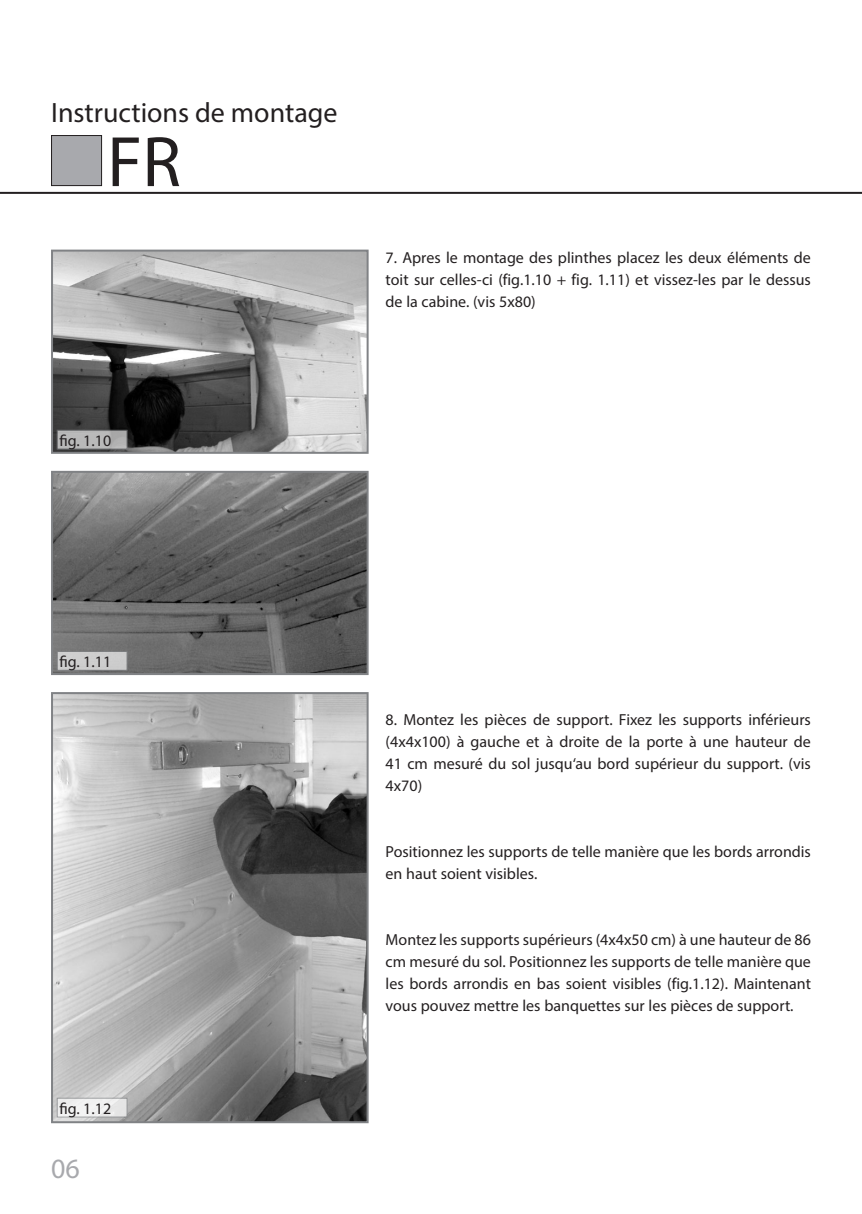
<style>
.page{position:relative;width:862px;height:1214px;background:#fff}
.page>*{position:absolute;margin:0;border:0;box-sizing:border-box;transform-origin:0 0}
.t1{font:72px "Myriad Pro";color:#231f20}
.t2{font:28px "Myriad Pro";color:#231f20}
.t3{font:28px "Myriad Pro";color:#a8a9ad}
.t4{font:16px/22px "Myriad Pro";color:#231f20;text-align:justify}
</style>
<div class="page">
<hr style="left:0;top:192px;width:862px;height:2px;background:#231f20">
<div style="left:52px;top:135px;width:50px;height:50px;background:#a8a9ad"></div>
<div style="left:51px;top:135px;width:51px;height:51px;border:1px solid #231f20"></div>
<img style="left:54px;top:252px;width:312px;height:199px">
<div style="left:51px;top:249px;width:318px;height:205px;border:2px solid #808285"></div>
<div style="left:57px;top:429px;width:71px;height:20px;background:linear-gradient(to right,#bcbcbc,#afafaf);border:1px solid #808285"></div>
<img style="left:54px;top:474px;width:312px;height:198px">
<div style="left:51px;top:471px;width:318px;height:204px;border:2px solid #808285"></div>
<div style="left:57px;top:651px;width:71px;height:19px;background:#cdcdcd;border:1px solid #808285"></div>
<img style="left:54px;top:695px;width:312px;height:425px">
<div style="left:51px;top:692px;width:318px;height:431px;border:2px solid #808285"></div>
<div style="left:57px;top:1097px;width:71px;height:20px;background:#f0f0f0;border:1px solid #808285"></div>
<p class="t2" style="left:51px;top:95px;width:288px">Instructions de montage</p>
<p class="t1" style="left:107px;top:117px;width:75px">FR</p>
<p class="t4" style="left:386px;top:246px;width:427px">7. Apres le montage des plinthes placez les deux éléments de toit sur celles-ci (fig.1.10 + fig. 1.11) et vissez-les par le dessus de la cabine. (vis 5x80)</p>
<p class="t4" style="left:60px;top:429px;width:53px">fig. 1.10</p>
<p class="t4" style="left:60px;top:650px;width:53px">fig. 1.11</p>
<p class="t4" style="left:60px;top:1097px;width:53px">fig. 1.12</p>
<p class="t3" style="left:51px;top:1151px;width:30px">06</p>
<p class="t4" style="left:386px;top:708px;width:427px">8. Montez les pièces de support. Fixez les supports inférieurs (4x4x100) à gauche et à droite de la porte à une hauteur de 41 cm mesuré du sol jusqu‘au bord supérieur du support. (vis 4x70)</p>
<p class="t4" style="left:386px;top:840px;width:427px">Positionnez les supports de telle manière que les bords arrondis en haut soient visibles.</p>
<p class="t4" style="left:386px;top:928px;width:427px">Montez les supports supérieurs (4x4x50 cm) à une hauteur de 86 cm mesuré du sol. Positionnez les supports de telle manière que les bords arrondis en bas soient visibles (fig.1.12). Maintenant vous pouvez mettre les banquettes sur les pièces de support.</p>
</div>
